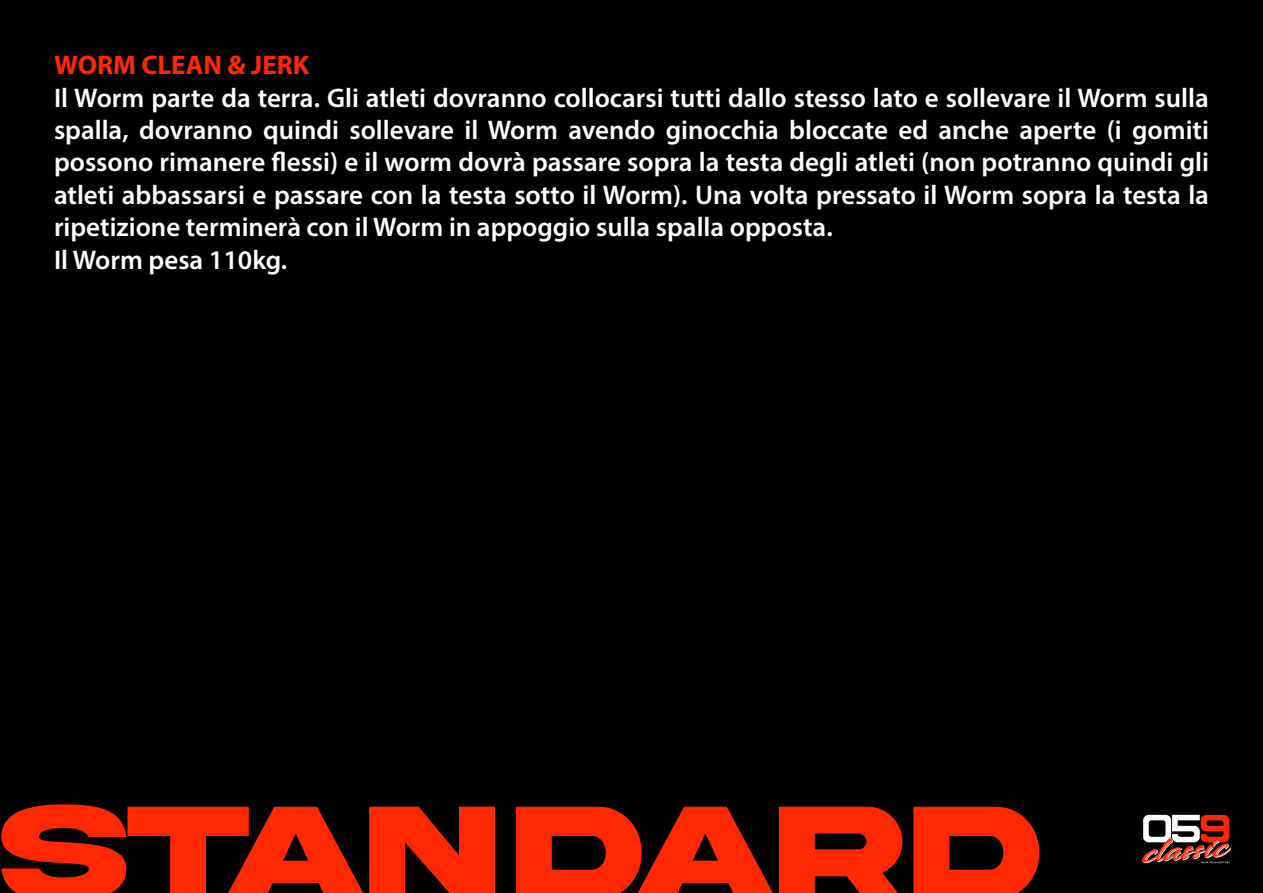
<style>
.page{position:relative;width:1263px;height:893px;background:#000}
.page>*{position:absolute;margin:0;border:0;box-sizing:border-box;transform-origin:0 0}
.t1{font:700 140.4px "Akira Expanded Super";color:#ff2800}
.t2{font:600 27px/32.4px "Myriad Pro";color:#fff}
.t3{font:700 27px "Myriad Pro";color:#ff2800}
</style>
<div class="page">
<svg style="left:1142px;top:815px;width:89px;height:48px"></svg>
<p class="t3" style="left:54px;top:48px;width:257px">WORM CLEAN &amp; JERK</p>
<p class="t2" style="left:54px;top:81px;width:1156px">Il Worm parte da terra. Gli atleti dovranno collocarsi tutti dallo stesso lato e sollevare il Worm sulla spalla, dovranno quindi sollevare il Worm avendo ginocchia bloccate ed anche aperte (i gomiti possono rimanere flessi) e il worm dovrà passare sopra la testa degli atleti (non potranno quindi gli atleti abbassarsi e passare con la testa sotto il Worm). Una volta pressato il Worm sopra la testa la ripetizione terminerà con il Worm in appoggio sulla spalla opposta.<br>Il Worm pesa 110kg.</p>
<h1 class="t1" style="left:0;top:787px;width:1042px">STANDARD</h1>
</div>
